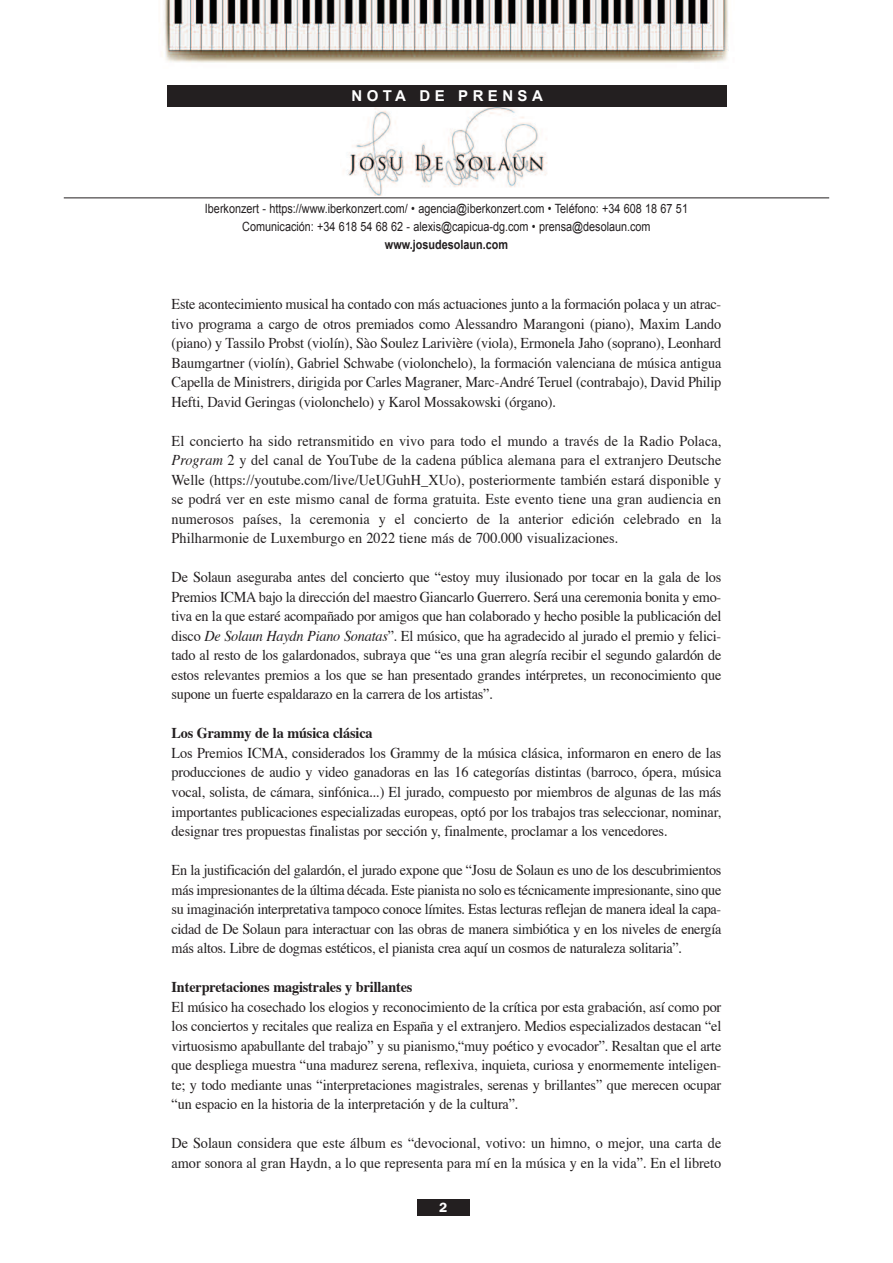
<style>
.page{position:relative;width:893px;height:1263px;background:#fff}
.page>*{position:absolute;margin:0;border:0;box-sizing:border-box;transform-origin:0 0}
.t1{font:15px/19.5px "Times";letter-spacing:-.01em;color:#231f20;text-align:justify;scale:.95 1}
.t2{font:700 15px "Times";letter-spacing:-.01em;color:#231f20;scale:.95 1}
.t3{font:700 15px "Arial";letter-spacing:.295em;color:#fff}
.t4{font:600 13.5px "Franklin Gothic";color:#fff}
.t5{font:12.75px/18px "Arial";color:#231f20;text-align:center;scale:.85 1}
.t6{font:700 12.75px "Arial";color:#231f20;scale:.85 1}
.s1{font-style:italic}
</style>
<div class="page">
<div style="left:417px;top:1199px;width:52px;height:17px;background:#231f20"></div>
<img style="left:340px;top:106px;width:213px;height:89px">
<hr style="left:64px;top:198px;width:765px;height:1px;background:#231f20">
<div style="left:167px;top:85px;width:560px;height:21px;background:#231f20"></div>
<img style="left:164px;top:0;width:565px;height:63px">
<p class="t3" style="left:351px;top:87px;width:193px">NOTA DE PRENSA</p>
<p class="t5" style="left:205px;top:200px;width:570px">Iberkonzert - https://www.iberkonzert.com/ • agencia@iberkonzert.com • Teléfono: +34 608 18 67 51<br>Comunicación: +34 618 54 68 62 - alexis@capicua-dg.com • prensa@desolaun.com</p>
<p class="t6" style="left:385px;top:238px;width:146px">www.josudesolaun.com</p>
<p class="t1" style="left:172px;top:296px;width:580px">Este acontecimiento musical ha contado con más actuaciones junto a la formación polaca y un atrac&shy;tivo programa a cargo de otros premiados como Alessandro Marangoni (piano), Maxim Lando (piano) y Tassilo Probst (violín), Sào Soulez Larivière (viola), Ermonela Jaho (soprano), Leonhard Baumgartner (violín), Gabriel Schwabe (violonchelo), la formación valenciana de música antigua Capella de Ministrers, dirigida por Carles Magraner, Marc-André Teruel (contrabajo), David Philip Hefti, David Geringas (violonchelo) y Karol Mossakowski (órgano).</p>
<p class="t1" style="left:172px;top:432px;width:580px">El concierto ha sido retransmitido en vivo para todo el mundo a través de la Radio Polaca, <span class="s1">Program</span> 2 y del canal de YouTube de la cadena pública alemana para el extranjero Deutsche Welle (https://youtube.com/live/UeUGuhH_XUo), posteriormente también estará disponible y se podrá ver en este mismo canal de forma gratuita. Este evento tiene una gran audiencia en numerosos países, la ceremonia y el concierto de la anterior edición celebrado en la Philharmonie de Luxemburgo en 2022 tiene más de 700.000 visualizaciones.</p>
<p class="t1" style="left:172px;top:569px;width:580px">De Solaun aseguraba antes del concierto que “estoy muy ilusionado por tocar en la gala de los Premios ICMA bajo la dirección del maestro Giancarlo Guerrero. Será una ceremonia bonita y emo&shy;tiva en la que estaré acompañado por amigos que han colaborado y hecho posible la publicación del disco <span class="s1">De Solaun Haydn Piano Sonatas</span>”. El músico, que ha agradecido al jurado el premio y felici&shy;tado al resto de los galardonados, subraya que “es una gran alegría recibir el segundo galardón de estos relevantes premios a los que se han presentado grandes intérpretes, un reconocimiento que supone un fuerte espaldarazo en la carrera de los artistas”.</p>
<p class="t2" style="left:172px;top:727px;width:213px">Los Grammy de la música clásica</p>
<p class="t1" style="left:172px;top:744px;width:580px">Los Premios ICMA, considerados los Grammy de la música clásica, informaron en enero de las producciones de audio y video ganadoras en las 16 categorías distintas (barroco, ópera, música vocal, solista, de cámara, sinfónica...) El jurado, compuesto por miembros de algunas de las más importantes publicaciones especializadas europeas, optó por los trabajos tras seleccionar, nominar, designar tres propuestas finalistas por sección y, finalmente, proclamar a los vencedores.</p>
<p class="t1" style="left:172px;top:861px;width:580px">En la justificación del galardón, el jurado expone que “Josu de Solaun es uno de los descubrimientos más impresionantes de la última década. Este pianista no solo es técnicamente impresionante, sino que su imaginación interpretativa tampoco conoce límites. Estas lecturas reflejan de manera ideal la capa&shy;cidad de De Solaun para interactuar con las obras de manera simbiótica y en los niveles de energía más altos. Libre de dogmas estéticos, el pianista crea aquí un cosmos de naturaleza solitaria”.</p>
<p class="t2" style="left:172px;top:981px;width:255px">Interpretaciones magistrales y brillantes</p>
<p class="t1" style="left:172px;top:998px;width:580px">El músico ha cosechado los elogios y reconocimiento de la crítica por esta grabación, así como por los conciertos y recitales que realiza en España y el extranjero. Medios especializados destacan “el virtuosismo apabullante del trabajo” y su pianismo,“muy poético y evocador”. Resaltan que el arte que despliega muestra “una madurez serena, reflexiva, inquieta, curiosa y enormemente inteligen&shy;te; y todo mediante unas “interpretaciones magistrales, serenas y brillantes” que merecen ocupar “un espacio en la historia de la interpretación y de la cultura”.</p>
<p class="t1" style="left:172px;top:1134px;width:580px">De Solaun considera que este álbum es “devocional, votivo: un himno, o mejor, una carta de amor sonora al gran Haydn, a lo que representa para mí en la música y en la vida”. En el libreto</p>
<p class="t4" style="left:439px;top:1200px;width:10px">2</p>
</div>
